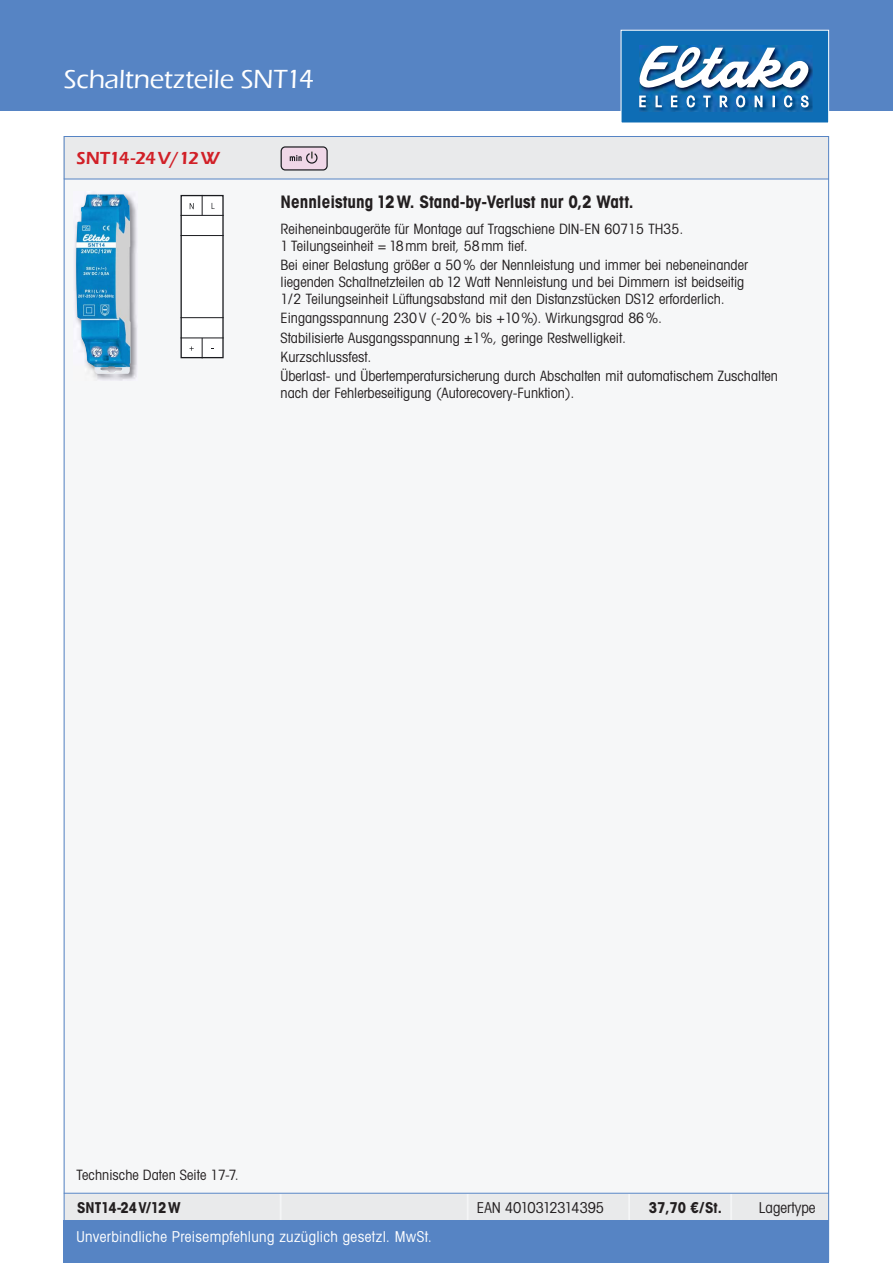
<style>
.page{position:relative;width:893px;height:1263px;background:#fff}
.page>*{position:absolute;margin:0;border:0;box-sizing:border-box;transform-origin:0 0}
.t1{font:500 27px "Eras ITC";letter-spacing:-.005em;color:#fff}
.t2{font:600 18px "Eras ITC";letter-spacing:-.025em;color:#d12027}
.t3{font:700 condensed 17.25px "Avant Garde";color:#231f20}
.t4{font:condensed 15px "Avant Garde";letter-spacing:.02em;color:#fff}
.t5{font:condensed 15px "Avant Garde";letter-spacing:-.005em;color:#231f20}
.t6{font:700 condensed 15px "Avant Garde";color:#231f20}
.t7{font:condensed 14.25px/17.1px "Avant Garde";color:#231f20}
</style>
<div class="page">
<div style="left:0;top:0;width:893px;height:111px;background:#5684c4"></div>
<div style="left:621px;top:30px;width:207px;height:93px;background:#0e6db5"></div>
<img style="left:639px;top:60px;width:174px;height:52px">
<svg style="left:639px;top:46px;width:170px;height:62px"></svg>
<div style="left:64px;top:136px;width:765px;height:1127px;background:#f6f7f8"></div>
<div style="left:64px;top:136px;width:765px;height:43px;background:#e9eaeb"></div>
<div style="left:281px;top:147px;width:46px;height:23px;background:#f0d7e8;border-radius:4px"></div>
<div style="left:281px;top:146px;width:47px;height:25px;border:1px solid #1a1b1f;border-radius:4px"></div>
<svg style="left:290px;top:152px;width:28px;height:12px"></svg>
<hr style="left:64px;top:179px;width:765px;height:1px;background:#5684c4">
<div style="left:64px;top:1194px;width:216px;height:26px;background:#e9eaeb"></div>
<div style="left:281px;top:1194px;width:186px;height:26px;background:#e9eaeb"></div>
<div style="left:468px;top:1194px;width:161px;height:26px;background:#e9eaeb"></div>
<div style="left:629px;top:1194px;width:102px;height:26px;background:#e9eaeb"></div>
<div style="left:731px;top:1194px;width:97px;height:26px;background:#e9eaeb"></div>
<div style="left:731px;top:1193px;width:98px;height:28px;border:1px solid #f6f7f8"></div>
<div style="left:181px;top:196px;width:42px;height:162px;background:#fff"></div>
<div style="left:180px;top:195px;width:44px;height:163px;border:1px solid #1a1b1f"></div>
<hr style="left:180px;top:235px;width:44px;height:1px;background:#1a1b1f">
<hr style="left:180px;top:317px;width:44px;height:1px;background:#1a1b1f">
<svg style="left:202px;top:339px;width:1px;height:19px"></svg>
<svg style="left:202px;top:195px;width:1px;height:20px"></svg>
<hr style="left:180px;top:215px;width:44px;height:1px;background:#1a1b1f">
<hr style="left:180px;top:338px;width:44px;height:1px;background:#1a1b1f">
<svg style="left:190px;top:203px;width:4px;height:6px"></svg>
<hr style="left:64px;top:1193px;width:765px;height:1px;background:#5684c4">
<img style="left:74px;top:193px;width:63px;height:188px">
<img style="left:76px;top:194px;width:55px;height:180px">
<div style="left:64px;top:1220px;width:765px;height:43px;background:#5684c4"></div>
<h1 class="t1" style="left:64px;top:64px;width:252px">Schaltnetzteile SNT14</h1>
<p class="t2" style="left:77px;top:148px;width:145px">SNT14-24V/12W</p>
<p class="t3" style="left:281px;top:196px;width:355px">Nennleistung 12W. Stand-by-Verlust nur 0,2 Watt.</p>
<p class="t7" style="left:281px;top:221px;width:404px">Reiheneinbaugeräte für Montage auf Tragschiene DIN-EN 60715 TH35.<br>1 Teilungseinheit = 18mm breit, 58mm tief.</p>
<p class="t7" style="left:281px;top:258px;width:469px">Bei einer Belastung größer a 50% der Nennleistung und immer bei nebeneinander liegenden Schaltnetzteilen ab 12 Watt Nennleistung und bei Dimmern ist beidseitig<br>1/2 Teilungseinheit Lüftungsabstand mit den Distanzstücken DS12 erforderlich.</p>
<p class="t7" style="left:281px;top:310px;width:499px;line-height:19.2px">Eingangsspannung 230 V (-20% bis +10%). Wirkungsgrad 86%.<br>Stabilisierte Ausgangsspannung ±1%, geringe Restwelligkeit.<br>Kurzschlussfest.<br>Überlast- und Übertemperatursicherung durch Abschalten mit automatischem Zuschalten</p>
<p class="t7" style="left:281px;top:386px;width:295px">nach der Fehlerbeseitigung (Autorecovery-Funktion).</p>
<p class="t7" style="left:77px;top:1168px;width:164px">Technische Daten Seite 17-7.</p>
<p class="t6" style="left:77px;top:1202px;width:105px">SNT14-24V/12W</p>
<p class="t5" style="left:477px;top:1202px;width:129px">EAN 4010312314395</p>
<p class="t6" style="left:649px;top:1202px;width:75px">37,70 €/St.</p>
<p class="t5" style="left:759px;top:1202px;width:58px">Lagertype</p>
<p class="t4" style="left:77px;top:1232px;width:357px">Unverbindliche Preisempfehlung zuzüglich gesetzl. MwSt.</p>
</div>
